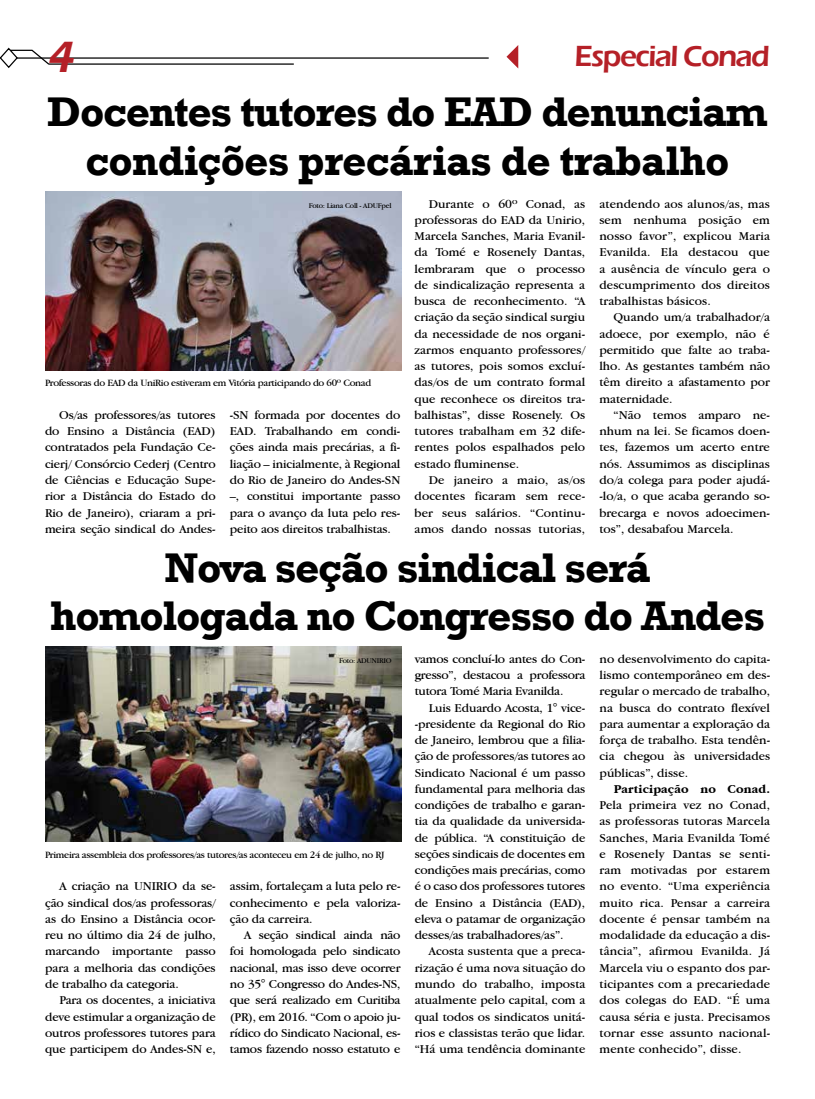
<style>
.page{position:relative;width:815px;height:1099px;background:#fff}
.page>*{position:absolute;margin:0;border:0;box-sizing:border-box;transform-origin:0 0}
.t1{font:45px "Trekker";color:#b52027}
.t2{font:700 42.5px/48.8px "Rockwell";letter-spacing:-.03em;color:#000;text-align:center}
.t3{font:600 30px "Eras ITC";letter-spacing:-.05em;color:#b52027}
.t4{font:12.5px/16.2px "Garamond IT Cby BT";letter-spacing:-.005em;color:#000;text-align:justify}
.t5{font:700 12.5px "Garamond IT Cby BT";letter-spacing:.01em;color:#000}
.t6{font:10px "Garamond IT Cby BT";letter-spacing:-.03em;color:#000}
.t7{font:7.5px "Garamond IT Cby BT";letter-spacing:-.03em;color:#000}
</style>
<div class="page">
<hr style="left:16px;top:57px;width:473px;height:2px;background:#000">
<svg style="left:0;top:47px;width:51px;height:21px"></svg>
<hr style="left:49px;top:63px;width:245px;height:2px;background:#000">
<svg style="left:506px;top:45px;width:12px;height:23px"></svg>
<img style="left:45px;top:191px;width:357px;height:179px">
<img style="left:45px;top:646px;width:357px;height:195px">
<h1 class="t1" style="left:48px;top:33px;width:30px">4</h1>
<h3 class="t3" style="left:574px;top:39px;width:197px">Especial Conad</h3>
<h2 class="t2" style="left:47px;top:90px;width:722px">Docentes tutores do EAD denunciam condições precárias de trabalho</h2>
<p class="t7" style="left:309px;top:201px;width:84px">Foto: Liana Coll - ADUFpel</p>
<p class="t6" style="left:45px;top:377px;width:328px">Professoras do EAD da UniRio estiveram em Vitória participando do 60º Conad</p>
<p class="t4" style="left:45px;top:406px;width:172px;text-indent:14px">Os/as professores/as tutores do Ensino a Distância (EAD) contratados pela Fundação Ce&shy;cierj/ Consórcio Cederj (Centro de Ciências e Educação Supe&shy;rior a Distância do Estado do Rio de Janeiro), criaram a pri&shy;meira seção sindical do Andes-</p>
<p class="t4" style="left:230px;top:406px;width:172px">-SN formada por docentes do EAD. Trabalhando em condi&shy;ções ainda mais precárias, a fi&shy;liação – inicialmente, à Regional do Rio de Janeiro do Andes-SN –, constitui importante passo para o avanço da luta pelo res&shy;peito aos direitos trabalhistas.</p>
<p class="t4" style="left:415px;top:195px;width:172px;text-indent:14px">Durante o 60º Conad, as professoras do EAD da Unirio, Marcela Sanches, Maria Evanil&shy;da Tomé e Rosenely Dantas, lembraram que o processo de sindicalização representa a busca de reconhecimento. “A criação da seção sindical surgiu da necessidade de nos organi&shy;zarmos enquanto professores/ as tutores, pois somos excluí&shy;das/os de um contrato formal que reconhece os direitos tra&shy;balhistas”, disse Rosenely. Os tutores trabalham em 32 dife&shy;rentes polos espalhados pelo estado fluminense.</p>
<p class="t4" style="left:415px;top:471px;width:172px;text-indent:14px">De janeiro a maio, as/os docentes ficaram sem rece&shy;ber seus salários. “Continu&shy;amos dando nossas tutorias,</p>
<p class="t4" style="left:599px;top:195px;width:172px">atendendo aos alunos/as, mas sem nenhuma posição em nosso favor”, explicou Maria Evanilda. Ela destacou que a ausência de vínculo gera o descumprimento dos direitos trabalhistas básicos.</p>
<p class="t4" style="left:599px;top:309px;width:172px;text-indent:14px">Quando um/a trabalhador/a adoece, por exemplo, não é permitido que falte ao traba&shy;lho. As gestantes também não têm direito a afastamento por maternidade.</p>
<p class="t4" style="left:599px;top:406px;width:172px;text-indent:14px">“Não temos amparo ne&shy;nhum na lei. Se ficamos doen&shy;tes, fazemos um acerto entre nós. Assumimos as disciplinas do/a colega para poder ajudá--lo/a, o que acaba gerando so&shy;brecarga e novos adoecimen&shy;tos”, desabafou Marcela.</p>
<h2 class="t2" style="left:50px;top:545px;width:716px">Nova seção sindical será homologada no Congresso do Andes</h2>
<p class="t7" style="left:339px;top:656px;width:54px">Foto: ADUNIRIO</p>
<p class="t6" style="left:45px;top:848px;width:341px">Primeira assembleia dos professores/as tutores/as aconteceu em 24 de julho, no RJ</p>
<p class="t4" style="left:45px;top:878px;width:172px;text-indent:14px">A criação na UNIRIO da se&shy;ção sindical dos/as professoras/ as do Ensino a Distância ocor&shy;reu no último dia 24 de julho, marcando importante passo para a melhoria das condições de trabalho da categoria.</p>
<p class="t4" style="left:45px;top:991px;width:172px;text-indent:14px">Para os docentes, a iniciativa deve estimular a organização de outros professores tutores para que participem do Andes-SN e,</p>
<p class="t4" style="left:230px;top:878px;width:172px">assim, fortaleçam a luta pelo re&shy;conhecimento e pela valoriza&shy;ção da carreira.</p>
<p class="t4" style="left:230px;top:926px;width:172px;text-indent:14px">A seção sindical ainda não foi homologada pelo sindicato nacional, mas isso deve ocorrer no 35° Congresso do Andes-NS, que será realizado em Curitiba (PR), em 2016. “Com o apoio ju&shy;rídico do Sindicato Nacional, es&shy;tamos fazendo nosso estatuto e</p>
<p class="t4" style="left:415px;top:650px;width:172px">vamos concluí-lo antes do Con&shy;gresso”, destacou a professora tutora Tomé Maria Evanilda.</p>
<p class="t4" style="left:415px;top:699px;width:172px;text-indent:14px">Luis Eduardo Acosta, 1° vice--presidente da Regional do Rio de Janeiro, lembrou que a filia&shy;ção de professores/as tutores ao Sindicato Nacional é um passo fundamental para melhoria das condições de trabalho e garan&shy;tia da qualidade da universida&shy;de pública. “A constituição de seções sindicais de docentes em condições mais precárias, como é o caso dos professores tutores de Ensino a Distância (EAD), eleva o patamar de organização desses/as trabalhadores/as”.</p>
<p class="t4" style="left:415px;top:943px;width:172px;text-indent:14px">Acosta sustenta que a preca&shy;rização é uma nova situação do mundo do trabalho, imposta atualmente pelo capital, com a qual todos os sindicatos unitá&shy;rios e classistas terão que lidar. “Há uma tendência dominante</p>
<p class="t4" style="left:600px;top:650px;width:172px">no desenvolvimento do capita&shy;lismo contemporâneo em des&shy;regular o mercado de trabalho, na busca do contrato flexível para aumentar a exploração da força de trabalho. Esta tendên&shy;cia chegou às universidades públicas”, disse.</p>
<p class="t5" style="left:614px;top:782px;width:158px">Participação no Conad.</p>
<p class="t4" style="left:600px;top:796px;width:172px">Pela primeira vez no Conad, as professoras tutoras Marcela Sanches, Maria Evanilda Tomé e Rosenely Dantas se senti&shy;ram motivadas por estarem no evento. “Uma experiência muito rica. Pensar a carreira docente é pensar também na modalidade da educação a dis&shy;tância”, afirmou Evanilda. Já Marcela viu o espanto dos par&shy;ticipantes com a precariedade dos colegas do EAD. “É uma causa séria e justa. Precisamos tornar esse assunto nacional&shy;mente conhecido”, disse.</p>
</div>
